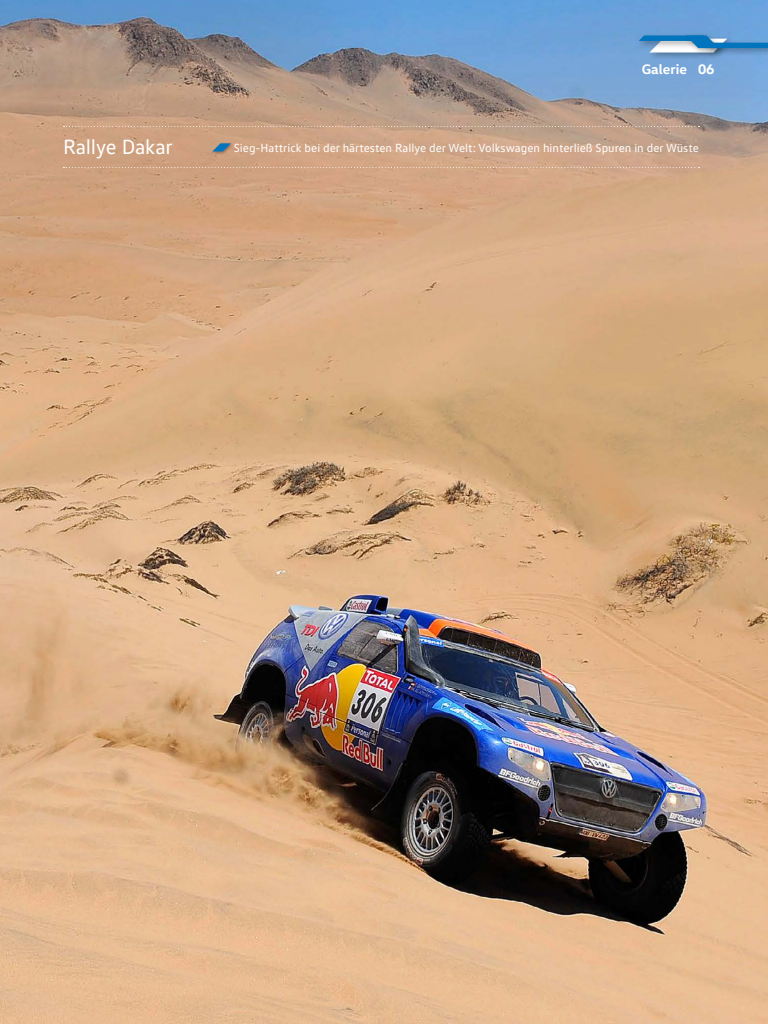
<style>
.page{position:relative;width:768px;height:1024px;background:#fff}
.page>*{position:absolute;margin:0;border:0;box-sizing:border-box;transform-origin:0 0}
.t1{font:21px "VW Text";letter-spacing:-.01em;color:#fff}
.t2{font:700 14px "VW Head";color:#fff}
.t3{font:12px "VW Text";color:#fff}
</style>
<div class="page">
<img style="left:0;top:0;width:768px;height:1024px">
<svg style="left:64px;top:126px;width:635px;height:1px"></svg>
<svg style="left:64px;top:167px;width:635px;height:1px"></svg>
<div style="left:211px;top:142px;width:23px;height:13px;background:#000;opacity:.3"></div>
<svg style="left:212px;top:143px;width:19px;height:9px"></svg>
<div style="left:647px;top:36px;width:87px;height:25px;background:#000;opacity:.3"></div>
<div style="left:636px;top:33px;width:76px;height:16px;background:#6b9ed3"></div>
<div style="left:683px;top:33px;width:43px;height:23px;background:#000;opacity:.3"></div>
<div style="left:703px;top:40px;width:65px;height:16px;background:#000;opacity:.3"></div>
<svg style="left:639px;top:35px;width:129px;height:17px;background:#629fcc"></svg>
<p class="t2" style="left:642px;top:60px;width:47px">Galerie</p>
<p class="t2" style="left:698px;top:60px;width:18px">06</p>
<h1 class="t1" style="left:63px;top:134px;width:111px">Rallye Dakar</h1>
<p class="t3" style="left:234px;top:140px;width:467px">Sieg-Hattrick bei der härtesten Rallye der Welt: Volkswagen hinterließ Spuren in der Wüste</p>
</div>
